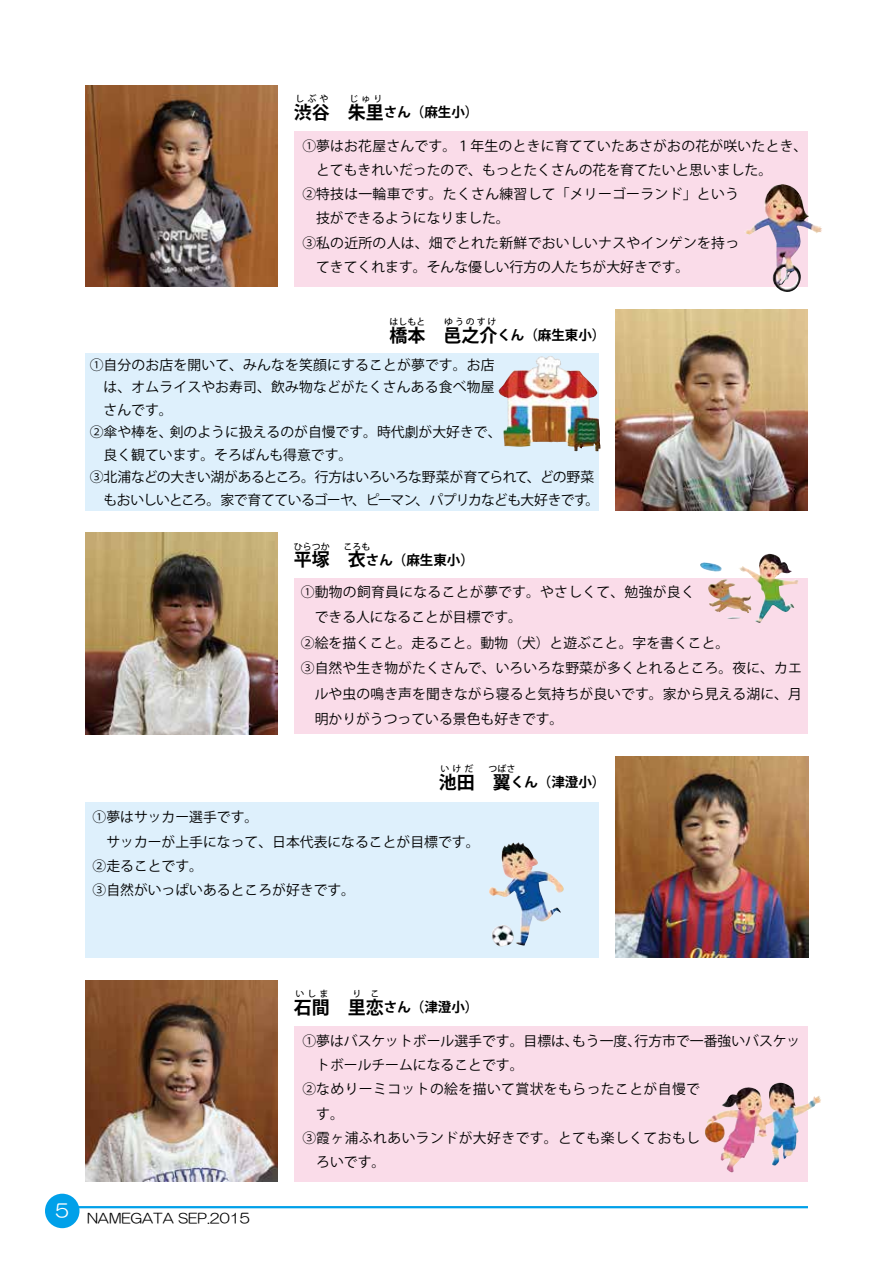
<style>
.page{position:relative;width:893px;height:1263px;background:#fff}
.page>*{position:absolute;margin:0;border:0;box-sizing:border-box;transform-origin:0 0}
.t1{font:700 18px "Koz Go Pro";color:#000}
.t2{font:13.8px/24.2px "Koz Go Pro";color:#000}
.t3{font:13.8px "Koz Go Pro";letter-spacing:.02em;color:#000}
.t4{font:13.8px "Koz Go Pro";letter-spacing:.03em;color:#000}
.t5{font:13.8px "Koz Go Pro";letter-spacing:-.03em;color:#000}
.t6{font:13.8px "Koz Go Pro";letter-spacing:-.045em;color:#000}
.t7{font:700 13.5px "Koz Go Pro";color:#000}
.t8{font:13.5px "HG Maru Gothic MPRO";color:#000}
.t9{font:700 9px "Koz Go Pro";letter-spacing:.2em;color:#000}
.s1{font-size:18px}
</style>
<div class="page">
<hr style="left:64px;top:1206px;width:744px;height:2px;background:#00a0e9">
<div style="left:45px;top:1194px;width:34px;height:34px;background:#00a0e9;border-radius:50%"></div>
<img style="left:85px;top:85px;width:193px;height:202px">
<div style="left:295px;top:131px;width:513px;height:155px;background:#fadce9"></div>
<img style="left:85px;top:533px;width:193px;height:201px">
<div style="left:295px;top:579px;width:513px;height:155px;background:#fadce9"></div>
<img style="left:85px;top:980px;width:193px;height:202px">
<div style="left:295px;top:1026px;width:513px;height:156px;background:#fadce9"></div>
<img style="left:615px;top:309px;width:193px;height:201px">
<img style="left:615px;top:757px;width:193px;height:201px">
<div style="left:85px;top:803px;width:513px;height:155px;background:#def0fc"></div>
<div style="left:85px;top:353px;width:514px;height:158px;background:#def0fc"></div>
<img style="left:489px;top:842px;width:75px;height:105px">
<img style="left:705px;top:1083px;width:116px;height:90px">
<img style="left:744px;top:184px;width:78px;height:108px">
<img style="left:499px;top:356px;width:102px;height:95px">
<img style="left:699px;top:554px;width:100px;height:69px">
<p class="t9" style="left:295px;top:93px;width:34px">しぶや</p>
<p class="t9" style="left:349px;top:93px;width:34px">じゅり</p>
<p class="t7" style="left:366px;top:104px;width:114px"><span class="s1">里</span>さん（麻生小）</p>
<h1 class="t1" style="left:294px;top:101px;width:73px">渋谷 朱</h1>
<p class="t2" style="left:302px;top:134px;width:507px">①夢はお花屋さんです。１年生のときに育てていたあさがおの花が咲いたとき、</p>
<p class="t2" style="left:316px;top:158px;width:458px">とてもきれいだったので、もっとたくさんの花を育てたいと思いました。</p>
<p class="t3" style="left:302px;top:185px;width:438px">②特技は一輪車です。たくさん練習して「メリーゴーランド」という</p>
<p class="t2" style="left:316px;top:207px;width:195px">技ができるようになりました。</p>
<p class="t3" style="left:302px;top:234px;width:438px">③私の近所の人は、畑でとれた新鮮でおいしいナスやインゲンを持っ</p>
<p class="t2" style="left:316px;top:255px;width:375px">てきてくれます。そんな優しい行方の人たちが大好きです。</p>
<p class="t9" style="left:389px;top:316px;width:37px">はしもと</p>
<p class="t9" style="left:444px;top:316px;width:54px">ゆうのすけ</p>
<p class="t7" style="left:461px;top:326px;width:145px"><span class="s1">之介</span>くん（麻生東小）</p>
<h1 class="t1" style="left:389px;top:323px;width:73px">橋本 邑</h1>
<p class="t2" style="left:90px;top:353px;width:406px">①自分のお店を開いて、みんなを笑顔にすることが夢です。お店</p>
<p class="t2" style="left:104px;top:375px;width:392px">は、オムライスやお寿司、飲み物などがたくさんある食べ物屋</p>
<p class="t2" style="left:104px;top:398px;width:71px">さんです。</p>
<p class="t2" style="left:90px;top:420px;width:413px">②傘や棒を、剣のように扱えるのが自慢です。時代劇が大好きで、</p>
<p class="t2" style="left:104px;top:443px;width:250px">良く観ています。そろばんも得意です。</p>
<p class="t5" style="left:90px;top:468px;width:506px">③北浦などの大きい湖があるところ。行方はいろいろな野菜が育てられて、どの野菜</p>
<p class="t6" style="left:104px;top:491px;width:497px">もおいしいところ。家で育てているゴーヤ、ピーマン、パプリカなども大好きです。</p>
<p class="t9" style="left:294px;top:540px;width:37px">ひらつか</p>
<p class="t9" style="left:343px;top:540px;width:28px">ころも</p>
<p class="t7" style="left:366px;top:551px;width:109px">さん（麻生東小）</p>
<h1 class="t1" style="left:294px;top:548px;width:73px">平塚 衣</h1>
<p class="t3" style="left:301px;top:583px;width:395px">①動物の飼育員になることが夢です。やさしくて、勉強が良く</p>
<p class="t2" style="left:315px;top:606px;width:209px">できる人になることが目標です。</p>
<p class="t2" style="left:301px;top:631px;width:430px">②絵を描くこと。走ること。動物（犬）と遊ぶこと。字を書くこと。</p>
<p class="t2" style="left:301px;top:657px;width:502px">③自然や生き物がたくさんで、いろいろな野菜が多くとれるところ。夜に、カエ</p>
<p class="t2" style="left:315px;top:682px;width:489px">ルや虫の鳴き声を聞きながら寝ると気持ちが良いです。家から見える湖に、月</p>
<p class="t2" style="left:315px;top:708px;width:250px">明かりがうつっている景色も好きです。</p>
<p class="t9" style="left:440px;top:763px;width:34px">いけだ</p>
<p class="t9" style="left:488px;top:763px;width:28px">つばさ</p>
<p class="t7" style="left:511px;top:774px;width:96px">くん（津澄小）</p>
<p class="t2" style="left:93px;top:805px;width:388px">①夢はサッカー選手です。<br>　サッカーが上手になって、日本代表になることが目標です。<br>②走ることです。<br>③自然がいっぱいあるところが好きです。</p>
<h1 class="t1" style="left:439px;top:771px;width:73px">池田 翼</h1>
<p class="t9" style="left:295px;top:988px;width:34px">いしま</p>
<p class="t9" style="left:352px;top:988px;width:28px">り こ</p>
<p class="t7" style="left:366px;top:999px;width:114px"><span class="s1">恋</span>さん（津澄小）</p>
<h1 class="t1" style="left:294px;top:996px;width:73px">石間 里</h1>
<p class="t8" style="left:56px;top:1212px;width:196px"><sup>5</sup> NAMEGATA SEP.2015</p>
<p class="t2" style="left:302px;top:1029px;width:500px">①夢はバスケットボール選手です。目標は、もう一度、行方市で一番強いバスケッ</p>
<p class="t2" style="left:316px;top:1053px;width:209px">トボールチームになることです。</p>
<p class="t4" style="left:302px;top:1080px;width:399px">②なめりーミコットの絵を描いて賞状をもらったことが自慢で</p>
<p class="t2" style="left:316px;top:1102px;width:29px">す。</p>
<p class="t4" style="left:302px;top:1129px;width:399px">③霞ヶ浦ふれあいランドが大好きです。とても楽しくておもし</p>
<p class="t2" style="left:316px;top:1150px;width:71px">ろいです。</p>
</div>
